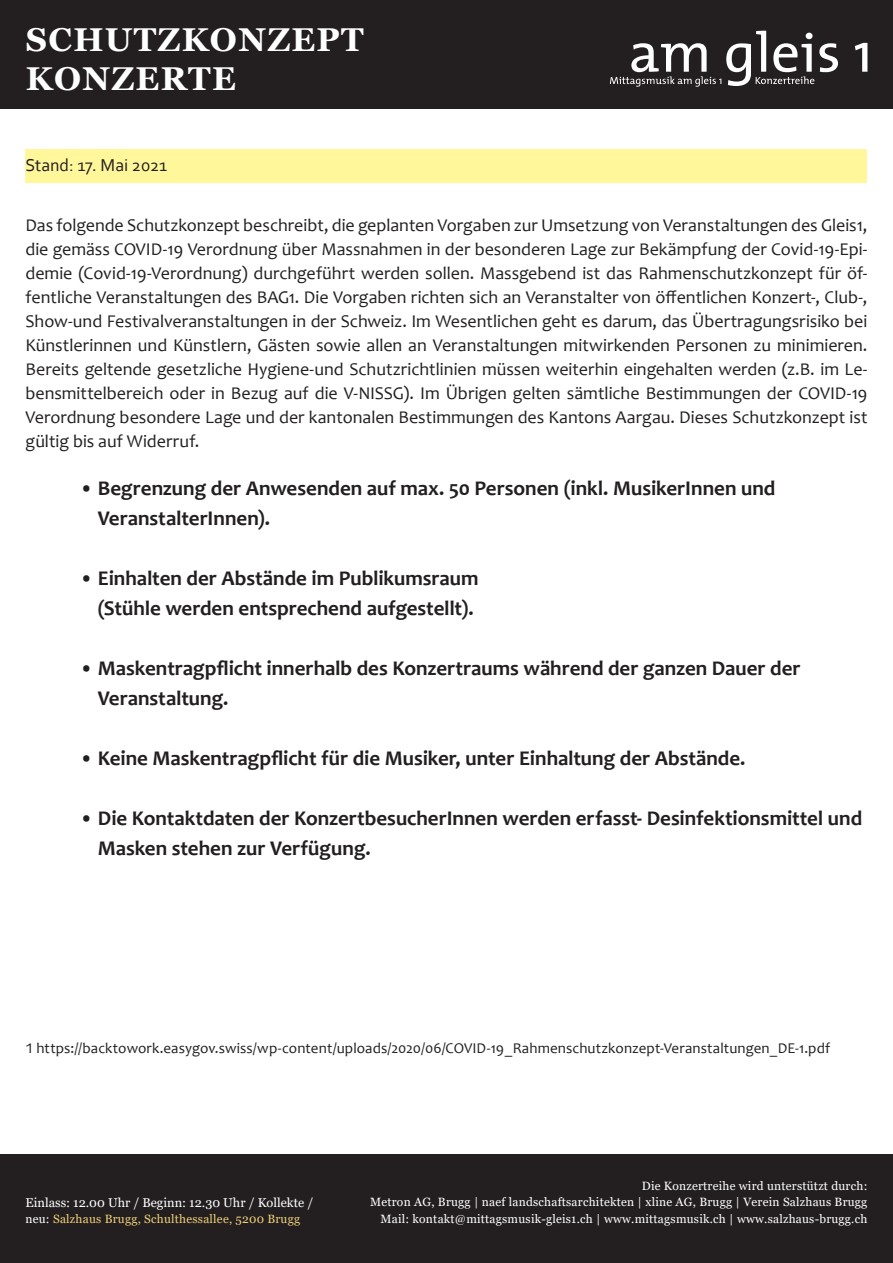
<style>
.page{position:relative;width:893px;height:1263px;background:#fff}
.page>*{position:absolute;margin:0;border:0;box-sizing:border-box;transform-origin:0 0}
.t1{font:700 33px "Georgia";letter-spacing:.04em;color:#fff}
.Lauftext{font:700 21px/30px "Candara";letter-spacing:-.005em;color:#231f20}
.Lauftext-2{font:18px/24px "Candara";color:#231f20;text-align:justify}
.Lauftext-3{font:18px "Corbel";letter-spacing:-.005em;color:#231f20}
.Lauftext-4{font:15px "Candara";letter-spacing:.005em;color:#231f20}
.t2{font:12.75px "Georgia";color:#fff}
.t3{font:12px/16.5px "Georgia";letter-spacing:.02em;color:#fff;text-align:right}
.t4{font:12px "Georgia";letter-spacing:.02em;color:#eece76}
.s1{font-weight:400}
.s2{color:#fff}
</style>
<div class="page">
<div style="left:0;top:0;width:893px;height:109px;background:#231f20"></div>
<div style="left:0;top:1154px;width:893px;height:109px;background:#231f20"></div>
<svg style="left:855px;top:43px;width:12px;height:29px"></svg>
<svg style="left:610px;top:31px;width:228px;height:56px"></svg>
<div style="left:26px;top:149px;width:841px;height:34px;background:#fff79a"></div>
<p class="t1" style="left:26px;top:18px;width:339px">SCHUTZKONZEPT</p>
<p class="t1" style="left:26px;top:57px;width:212px">KONZERTE</p>
<p class="Lauftext-3" style="left:26px;top:154px;width:143px">Stand: 17. Mai 2021</p>
<p class="Lauftext-2" style="left:26px;top:213px;width:843px">Das folgende Schutzkonzept beschreibt, die geplanten Vorgaben zur Umsetzung von Veranstaltungen des Gleis1, die gemäss COVID-19 Verordnung über Massnahmen in der besonderen Lage zur Bekämpfung der Covid-19-Epi&shy;demie (Covid-19-Verordnung) durchgeführt werden sollen. Massgebend ist das Rahmenschutzkonzept für öf&shy;fentliche Veranstaltungen des BAG1. Die Vorgaben richten sich an Veranstalter von öffentlichen Konzert-, Club-, Show-und Festivalveranstaltungen in der Schweiz. Im Wesentlichen geht es darum, das Übertragungsrisiko bei Künstlerinnen und Künstlern, Gästen sowie allen an Veranstaltungen mitwirkenden Personen zu minimieren.<br>Bereits geltende gesetzliche Hygiene-und Schutzrichtlinien müssen weiterhin eingehalten werden (z.B. im Le&shy;bensmittelbereich oder in Bezug auf die V-NISSG). Im Übrigen gelten sämtliche Bestimmungen der COVID-19<br>Verordnung besondere Lage und der kantonalen Bestimmungen des Kantons Aargau. Dieses Schutzkonzept ist gültig bis auf Widerruf.</p>
<p class="Lauftext" style="left:80px;top:473px;width:697px">• Begrenzung der Anwesenden auf max. 50 Personen (inkl. MusikerInnen und</p>
<p class="Lauftext" style="left:98px;top:503px;width:174px">VeranstalterInnen).</p>
<p class="Lauftext" style="left:80px;top:563px;width:401px">• Einhalten der Abstände im Publikumsraum</p>
<p class="Lauftext" style="left:98px;top:593px;width:378px">(Stühle werden entsprechend aufgestellt).</p>
<p class="Lauftext" style="left:80px;top:653px;width:723px">• Maskentragpflicht innerhalb des Konzertraums während der ganzen Dauer der</p>
<p class="Lauftext" style="left:98px;top:683px;width:132px">Veranstaltung.</p>
<p class="Lauftext" style="left:80px;top:743px;width:668px"><span class="s1">•</span> Keine Maskentragpflicht für die Musiker, unter Einhaltung der Abstände.</p>
<p class="Lauftext" style="left:98px;top:803px;width:766px;text-indent:-18px">• Die Kontaktdaten der KonzertbesucherInnen werden erfasst- Desinfektionsmittel und<br>Masken stehen zur Verfügung.</p>
<p class="Lauftext-4" style="left:26px;top:1039px;width:806px">1 https://backtowork.easygov.swiss/wp-content/uploads/2020/06/COVID-19_Rahmenschutzkonzept-Veranstaltungen_DE-1.pdf</p>
<p class="t2" style="left:26px;top:1194px;width:289px">Einlass: 12.00 Uhr / Beginn: 12.30 Uhr / Kollekte /</p>
<p class="t4" style="left:26px;top:1211px;width:276px"><span class="s2">neu:</span> Salzhaus Brugg, Schulthessallee, 5200 Brugg</p>
<p class="t3" style="left:370px;top:1178px;width:499px">Die Konzertreihe wird unterstützt durch:<br>Metron AG, Brugg | naef landschaftsarchitekten | xline AG, Brugg | Verein Salzhaus Brugg</p>
<p class="t3" style="left:380px;top:1211px;width:488px">Mail: kontakt@mittagsmusik-gleis1.ch | www.mittagsmusik.ch | www.salzhaus-brugg.ch</p>
</div>
